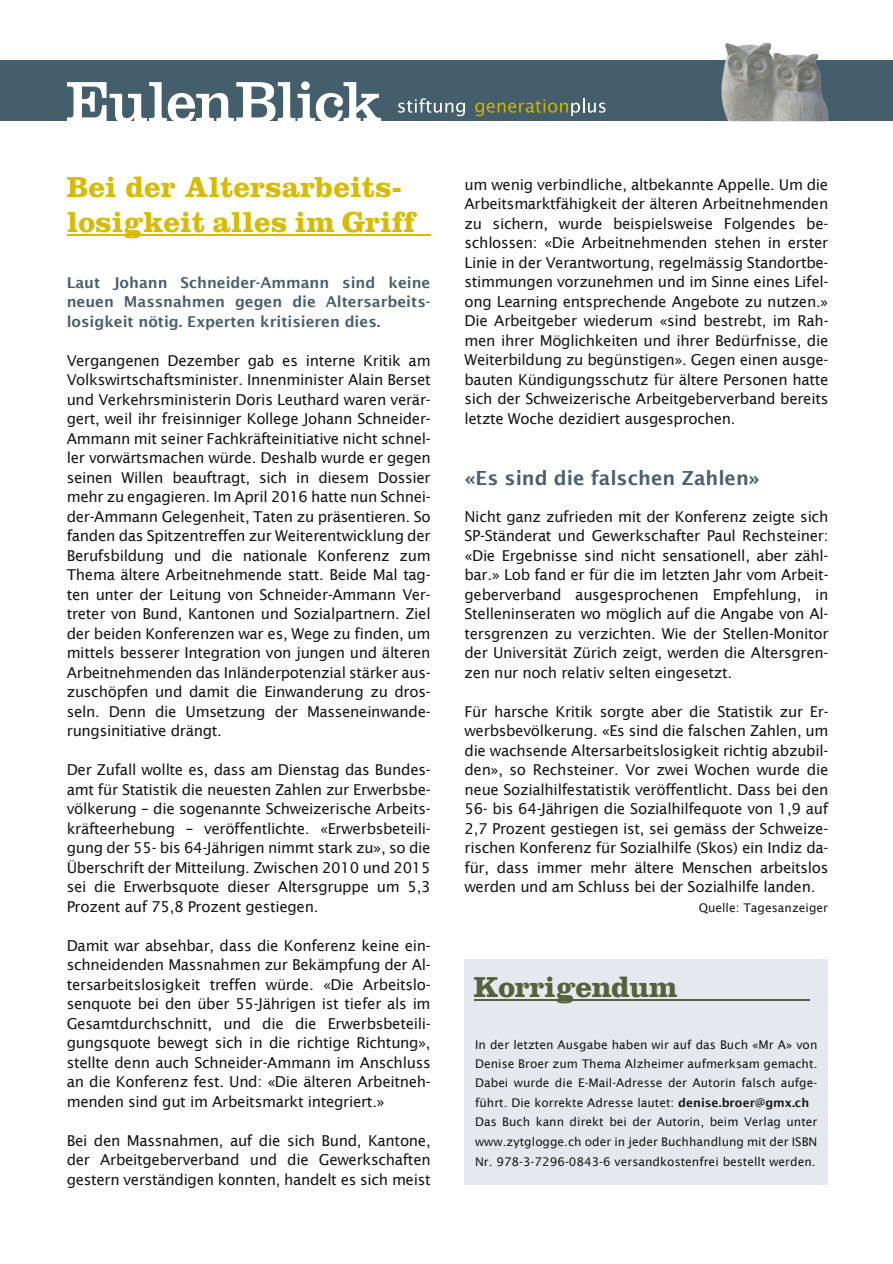
<style>
.page{position:relative;width:893px;height:1264px;background:#fff}
.page>*{position:absolute;margin:0;border:0;box-sizing:border-box;transform-origin:0 0}
.t1{font:60px "Clarendon LT Std";letter-spacing:-.02em;color:#fff}
.t2{font:700 30px/34.7px "Clarendon LT Std";color:#d8ba00}
.t3{font:700 30px "Clarendon LT Std";letter-spacing:-.01em;color:#53623a}
.t4{font:700 19.5px "Lucida Sans";color:#485f6d}
.t5{font:15px/19.5px "Lucida Sans";letter-spacing:-.02em;color:#181716;text-align:justify}
.t6{font:700 15px/19.5px "Lucida Sans";color:#485f6d;text-align:justify}
.t7{font:12px/19.5px "Lucida Sans";letter-spacing:.005em;color:#181716}
.s1{font-weight:700}
</style>
<div class="page">
<div style="left:464px;top:959px;width:364px;height:226px;background:#e5e8ee"></div>
<div style="left:0;top:60px;width:893px;height:61px;background:#445f6b"></div>
<svg style="left:475px;top:98px;width:130px;height:18px"></svg>
<svg style="left:398px;top:98px;width:67px;height:18px"></svg>
<img style="left:721px;top:43px;width:107px;height:78px">
<hr style="left:67px;top:234px;width:363px;height:2px;background:#d8ba00">
<hr style="left:474px;top:999px;width:335px;height:2px;background:#53623a">
<h1 class="t1" style="left:66px;top:67px;width:318px">EulenBlick</h1>
<h2 class="t2" style="left:67px;top:173px;width:365px">Bei der Altersarbeits&shy;losigkeit alles im Griff_</h2>
<p class="t6" style="left:67px;top:273px;width:365px">Laut Johann Schneider-Ammann sind keine neuen Massnahmen gegen die Altersarbeits&shy;losigkeit nötig. Experten kritisieren dies.</p>
<p class="t5" style="left:67px;top:350px;width:365px">Vergangenen Dezember gab es interne Kritik am Volkswirtschaftsminister. Innenminister Alain Berset und Verkehrsministerin Doris Leuthard waren verär&shy;gert, weil ihr freisinniger Kollege Johann Schneider-Ammann mit seiner Fachkräfteinitiative nicht schnel&shy;ler vorwärtsmachen würde. Deshalb wurde er gegen seinen Willen beauftragt, sich in diesem Dossier mehr zu engagieren. Im April 2016 hatte nun Schnei&shy;der-Ammann Gelegenheit, Taten zu präsentieren. So fanden das Spitzentreffen zur Weiterentwicklung der Berufsbildung und die nationale Konferenz zum Thema ältere Arbeitnehmende statt. Beide Mal tag&shy;ten unter der Leitung von Schneider-Ammann Ver&shy;treter von Bund, Kantonen und Sozialpartnern. Ziel der beiden Konferenzen war es, Wege zu finden, um mittels besserer Integration von jungen und älteren Arbeitnehmenden das Inländerpotenzial stärker aus&shy;zuschöpfen und damit die Einwanderung zu dros&shy;seln. Denn die Umsetzung der Masseneinwande&shy;rungsinitiative drängt.</p>
<p class="t5" style="left:67px;top:760px;width:365px">Der Zufall wollte es, dass am Dienstag das Bundes&shy;amt für Statistik die neuesten Zahlen zur Erwerbsbe&shy;völkerung – die sogenannte Schweizerische Arbeits&shy;kräfteerhebung – veröffentlichte. «Erwerbsbeteili&shy;gung der 55- bis 64-Jährigen nimmt stark zu», so die Überschrift der Mitteilung. Zwischen 2010 und 2015 sei die Erwerbsquote dieser Altersgruppe um 5,3<br>Prozent auf 75,8 Prozent gestiegen.</p>
<p class="t5" style="left:67px;top:935px;width:365px">Damit war absehbar, dass die Konferenz keine ein&shy;schneidenden Massnahmen zur Bekämpfung der Al&shy;tersarbeitslosigkeit treffen würde. «Die Arbeitslo&shy;senquote bei den über 55-Jährigen ist tiefer als im Gesamtdurchschnitt, und die die Erwerbsbeteili&shy;gungsquote bewegt sich in die richtige Richtung», stellte denn auch Schneider-Ammann im Anschluss an die Konferenz fest. Und: «Die älteren Arbeitneh&shy;menden sind gut im Arbeitsmarkt integriert.»</p>
<p class="t5" style="left:67px;top:1130px;width:365px">Bei den Massnahmen, auf die sich Bund, Kantone, der Arbeitgeberverband und die Gewerkschaften gestern verständigen konnten, handelt es sich meist</p>
<p class="t5" style="left:464px;top:175px;width:365px">um wenig verbindliche, altbekannte Appelle. Um die Arbeitsmarktfähigkeit der älteren Arbeitnehmenden zu sichern, wurde beispielsweise Folgendes be&shy;schlossen: «Die Arbeitnehmenden stehen in erster Linie in der Verantwortung, regelmässig Standortbe&shy;stimmungen vorzunehmen und im Sinne eines Lifel&shy;ong Learning entsprechende Angebote zu nutzen.» Die Arbeitgeber wiederum «sind bestrebt, im Rah&shy;men ihrer Möglichkeiten und ihrer Bedürfnisse, die Weiterbildung zu begünstigen». Gegen einen ausge&shy;bauten Kündigungsschutz für ältere Personen hatte sich der Schweizerische Arbeitgeberverband bereits letzte Woche dezidiert ausgesprochen.</p>
<h3 class="t4" style="left:464px;top:467px;width:297px">«Es sind die falschen Zahlen»</h3>
<p class="t5" style="left:464px;top:507px;width:365px">Nicht ganz zufrieden mit der Konferenz zeigte sich SP-Ständerat und Gewerkschafter Paul Rechsteiner: «Die Ergebnisse sind nicht sensationell, aber zähl&shy;bar.» Lob fand er für die im letzten Jahr vom Arbeit&shy;geberverband ausgesprochenen Empfehlung, in Stelleninseraten wo möglich auf die Angabe von Al&shy;tersgrenzen zu verzichten. Wie der Stellen-Monitor der Universität Zürich zeigt, werden die Altersgren&shy;zen nur noch relativ selten eingesetzt.</p>
<p class="t5" style="left:464px;top:701px;width:365px">Für harsche Kritik sorgte aber die Statistik zur Er&shy;werbsbevölkerung. «Es sind die falschen Zahlen, um die wachsende Altersarbeitslosigkeit richtig abzubil&shy;den», so Rechsteiner. Vor zwei Wochen wurde die neue Sozialhilfestatistik veröffentlicht. Dass bei den 56- bis 64-Jährigen die Sozialhilfequote von 1,9 auf 2,7 Prozent gestiegen ist, sei gemäss der Schweize&shy;rischen Konferenz für Sozialhilfe (Skos) ein Indiz da&shy;für, dass immer mehr ältere Menschen arbeitslos werden und am Schluss bei der Sozialhilfe landen.</p>
<p class="t7" style="left:699px;top:898px;width:131px">Quelle: Tagesanzeiger</p>
<h2 class="t3" style="left:474px;top:976px;width:337px">Korrigendum_________</h2>
<p class="t7" style="left:475px;top:1034px;width:344px">In der letzten Ausgabe haben wir auf das Buch «Mr A» von Denise Broer zum Thema Alzheimer aufmerksam gemacht.<br>Dabei wurde die E-Mail-Adresse der Autorin falsch aufge&shy;führt. Die korrekte Adresse lautet: <span class="s1">denise.broer@gmx.ch </span>Das Buch kann direkt bei der Autorin, beim Verlag unter www.zytglogge.ch oder in jeder Buchhandlung mit der ISBN Nr. 978-3-7296-0843-6 versandkostenfrei bestellt werden.</p>
</div>
